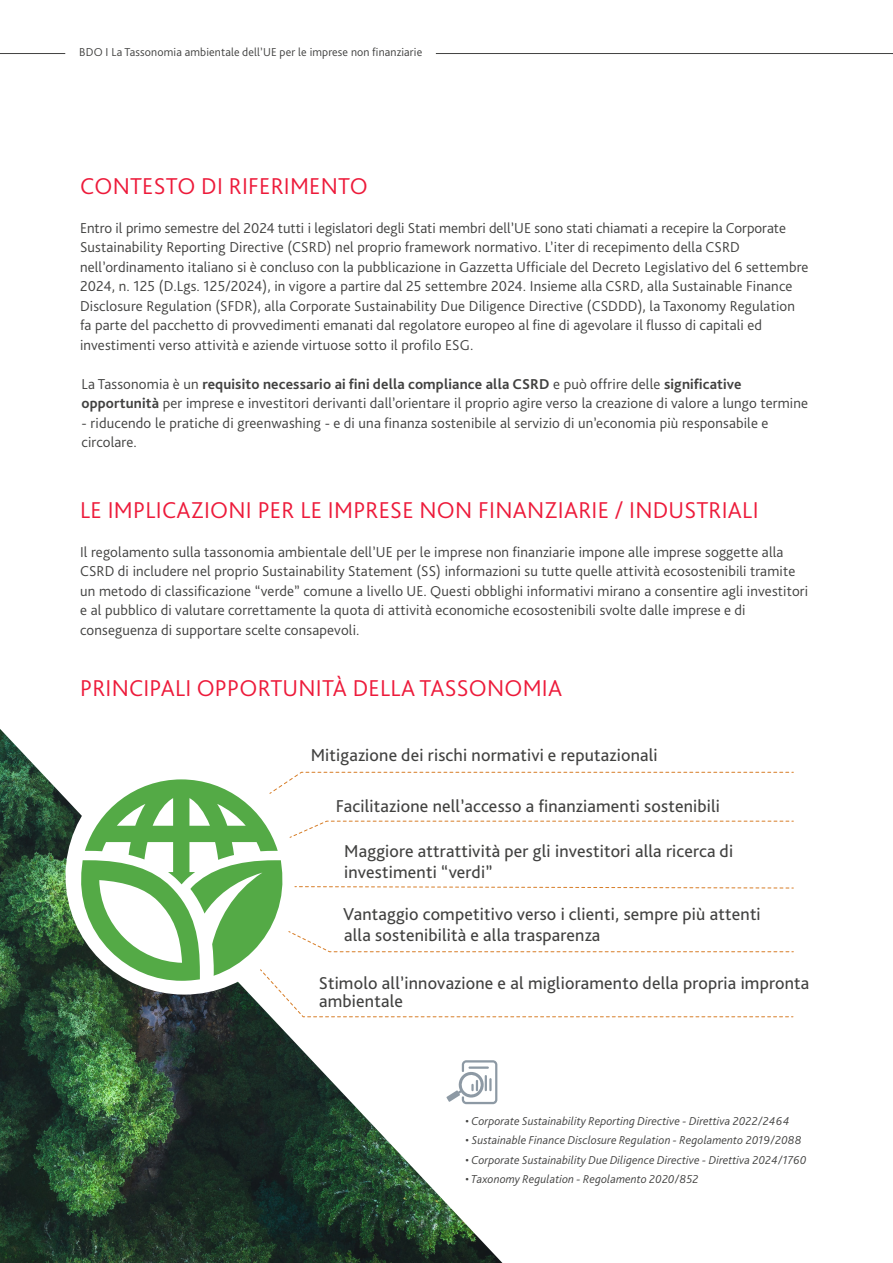
<style>
.page{position:relative;width:893px;height:1263px;background:#fff}
.page>*{position:absolute;margin:0;border:0;box-sizing:border-box;transform-origin:0 0}
.t1{font:300 24px "Bliss Pro";letter-spacing:.01em;color:#ed1a3a}
.t2{font:18px/21px "Bliss Pro";letter-spacing:.01em;color:#414140}
.t3{font:300 15px/19.5px "Bliss Pro";letter-spacing:.01em;color:#414140}
.t4{font:italic 300 12px "Bliss Pro";letter-spacing:.01em;color:#414140}
.t5{font:300 12px "Bliss Pro";letter-spacing:.01em;color:#414140}
.s1{font-weight:700}
</style>
<div class="page">
<img style="left:0;top:729px;width:502px;height:534px">
<div style="left:66px;top:757px;width:237px;height:237px;background:#fff;border-radius:50%"></div>
<hr style="left:436px;top:53px;width:457px;height:1px;background:#414140">
<hr style="left:0;top:53px;width:65px;height:1px;background:#414140">
<svg style="left:78px;top:771px;width:716px;height:246px"></svg>
<svg style="left:446px;top:1060px;width:51px;height:44px"></svg>
<hr style="left:468px;top:1066px;width:21px;height:3px;background:#5c6e7d">
<p class="t5" style="left:79px;top:44px;width:344px">BDO I La Tassonomia ambientale dell’UE per le imprese non finanziarie</p>
<h1 class="t1" style="left:80px;top:171px;width:289px">CONTESTO DI RIFERIMENTO</h1>
<p class="t3" style="left:80px;top:218px;width:730px">Entro il primo semestre del 2024 tutti i legislatori degli Stati membri dell’UE sono stati chiamati a recepire la Corporate Sustainability Reporting Directive (CSRD) nel proprio framework normativo. L’iter di recepimento della CSRD nell’ordinamento italiano si è concluso con la pubblicazione in Gazzetta Ufficiale del Decreto Legislativo del 6 settembre 2024, n. 125 (D.Lgs. 125/2024), in vigore a partire dal 25 settembre 2024. Insieme alla CSRD, alla Sustainable Finance Disclosure Regulation (SFDR), alla Corporate Sustainability Due Diligence Directive (CSDDD), la Taxonomy Regulation fa parte del pacchetto di provvedimenti emanati dal regolatore europeo al fine di agevolare il flusso di capitali ed investimenti verso attività e aziende virtuose sotto il profilo ESG.</p>
<p class="t3" style="left:82px;top:374px;width:728px">La Tassonomia è un <span class="s1">requisito necessario ai fini della compliance alla CSRD</span> e può offrire delle <span class="s1">significative opportunità</span> per imprese e investitori derivanti dall’orientare il proprio agire verso la creazione di valore a lungo termine</p>
<p class="t3" style="left:82px;top:413px;width:688px">- riducendo le pratiche di greenwashing - e di una finanza sostenibile al servizio di un’economia più responsabile e circolare.</p>
<h1 class="t1" style="left:80px;top:495px;width:680px">LE IMPLICAZIONI PER LE IMPRESE NON FINANZIARIE / INDUSTRIALI</h1>
<p class="t3" style="left:80px;top:542px;width:730px">Il regolamento sulla tassonomia ambientale dell’UE per le imprese non finanziarie impone alle imprese soggette alla CSRD di includere nel proprio Sustainability Statement (SS) informazioni su tutte quelle attività ecosostenibili tramite un metodo di classificazione “verde” comune a livello UE. Questi obblighi informativi mirano a consentire agli investitori e al pubblico di valutare correttamente la quota di attività economiche ecosostenibili svolte dalle imprese e di conseguenza di supportare scelte consapevoli.</p>
<h1 class="t1" style="left:80px;top:673px;width:484px">PRINCIPALI OPPORTUNITÀ DELLA TASSONOMIA</h1>
<p class="t2" style="left:311px;top:744px;width:349px">Mitigazione dei rischi normativi e reputazionali</p>
<p class="t2" style="left:336px;top:795px;width:386px">Facilitazione nell’accesso a finanziamenti sostenibili</p>
<p class="t2" style="left:344px;top:840px;width:390px">Maggiore attrattività per gli investitori alla ricerca di investimenti “verdi”</p>
<p class="t2" style="left:343px;top:903px;width:419px">Vantaggio competitivo verso i clienti, sempre più attenti alla sostenibilità e alla trasparenza</p>
<p class="t2" style="left:319px;top:973px;width:492px;line-height:18px">Stimolo all’innovazione e al miglioramento della propria impronta ambientale</p>
<p class="t4" style="left:466px;top:1113px;width:325px">• Corporate Sustainability Reporting Directive - Direttiva 2022/2464</p>
<p class="t4" style="left:466px;top:1132px;width:337px">• Sustainable Finance Disclosure Regulation - Regolamento 2019/2088</p>
<p class="t4" style="left:466px;top:1152px;width:342px">• Corporate Sustainability Due Diligence Directive - Direttiva 2024/1760</p>
<p class="t4" style="left:466px;top:1171px;width:235px">• Taxonomy Regulation - Regolamento 2020/852</p>
</div>
